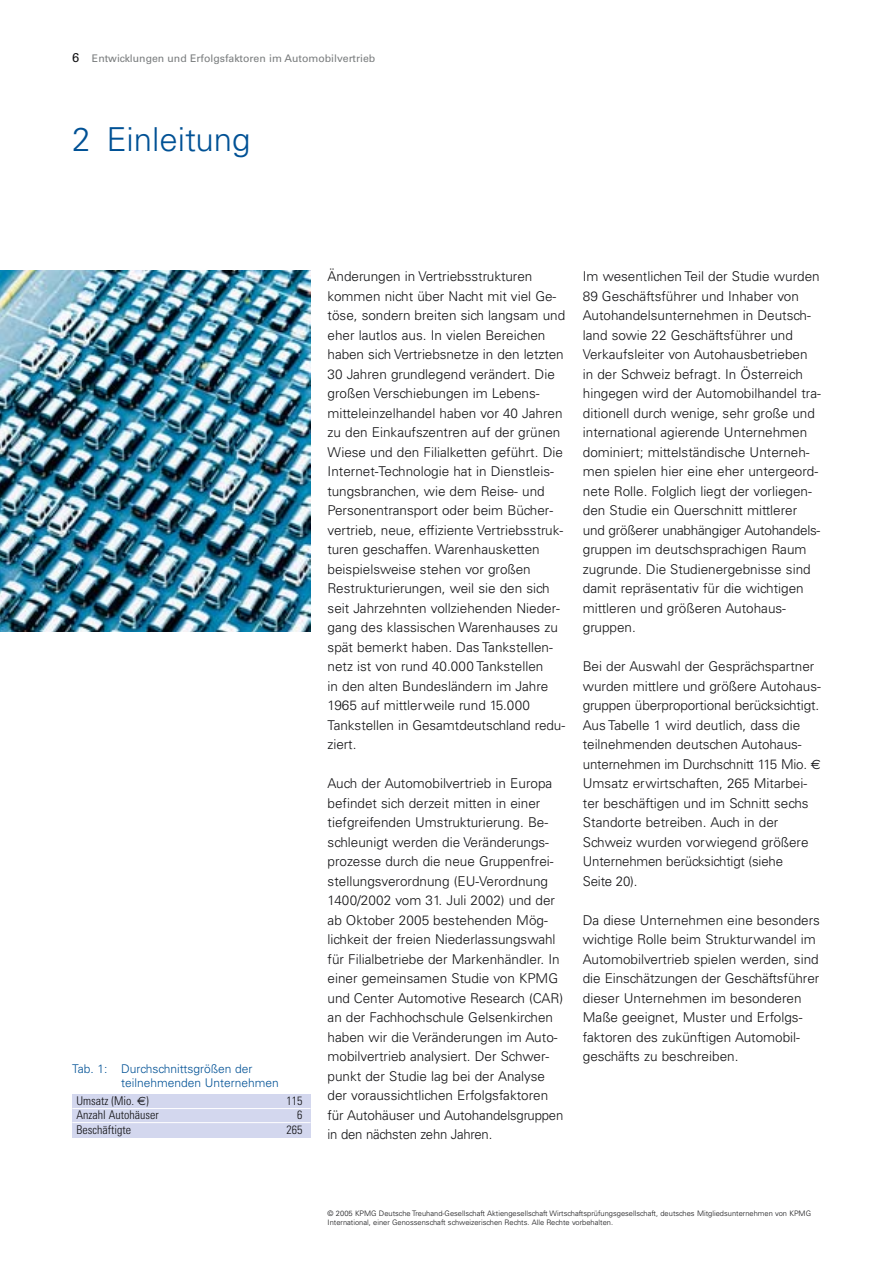
<style>
.page{position:relative;width:893px;height:1262px;background:#fff}
.page>*{position:absolute;margin:0;border:0;box-sizing:border-box;transform-origin:0 0}
.t1{font:300 33px "Univers";color:#005195}
.t2{font:300 13.5px/19.5px "Univers";color:#121214}
.t3{font:300 12px/13.5px "Univers";color:#005195}
.t4{font:300 condensed 12px "Univers";color:#121214}
.t5{font:10.5px "Univers";color:#797c7d}
.t6{font:300 7.5px/9px "Univers";color:#121214}
.s1{font-size:12.75px;color:#121214}
.s2{font-family:"Euro Sans";font-weight:400;font-stretch:normal}
.s3{font-family:"Euro Sans";font-weight:400}
</style>
<div class="page">
<div style="left:72px;top:1094px;width:238px;height:43px;background:#d3d7ee"></div>
<hr style="left:72px;top:1108px;width:238px;height:1px;background:#fff">
<hr style="left:72px;top:1122px;width:238px;height:1px;background:#fff">
<img style="left:0;top:270px;width:310px;height:361px">
<p class="t5" style="left:72px;top:55px;width:304px"><span class="s1">6</span> Entwicklungen und Erfolgsfaktoren im Automobilvertrieb</p>
<h1 class="t1" style="left:72px;top:128px;width:180px">2 Einleitung</h1>
<p class="t3" style="left:121px;top:1063px;width:159px;text-indent:-49px">Tab. 1: Durchschnittsgrößen der teilnehmenden Unternehmen</p>
<p class="t4" style="left:77px;top:1096px;width:74px">Umsatz (Mio. <span class="s2">€</span>)</p>
<p class="t4" style="left:286px;top:1096px;width:17px">115</p>
<p class="t4" style="left:77px;top:1110px;width:84px">Anzahl Autohäuser</p>
<p class="t4" style="left:297px;top:1110px;width:7px">6</p>
<p class="t4" style="left:77px;top:1125px;width:56px">Beschäftigte</p>
<p class="t4" style="left:286px;top:1125px;width:17px">265</p>
<p class="t2" style="left:327px;top:268px;width:239px">Änderungen in Vertriebsstrukturen kommen nicht über Nacht mit viel Ge&shy;töse, sondern breiten sich langsam und eher lautlos aus. In vielen Bereichen haben sich Vertriebsnetze in den letzten 30 Jahren grundlegend verändert. Die großen Verschiebungen im Lebens&shy;mitteleinzelhandel haben vor 40 Jahren zu den Einkaufszentren auf der grünen Wiese und den Filialketten geführt. Die Internet-Technologie hat in Dienstleis&shy;tungsbranchen, wie dem Reise- und Personentransport oder beim Bücher&shy;vertrieb, neue, effiziente Vertriebsstruk&shy;turen geschaffen. Warenhausketten beispielsweise stehen vor großen Restrukturierungen, weil sie den sich seit Jahrzehnten vollziehenden Nieder&shy;gang des klassischen Warenhauses zu spät bemerkt haben. Das Tankstellen&shy;netz ist von rund 40.000 Tankstellen<br>in den alten Bundesländern im Jahre 1965 auf mittlerweile rund 15.000<br>Tankstellen in Gesamtdeutschland redu&shy;ziert.</p>
<p class="t2" style="left:327px;top:775px;width:237px">Auch der Automobilvertrieb in Europa befindet sich derzeit mitten in einer tiefgreifenden Umstrukturierung. Be&shy;schleunigt werden die Veränderungs&shy;prozesse durch die neue Gruppenfrei&shy;stellungsverordnung (EU-Verordnung 1400/2002 vom 31. Juli 2002) und der ab Oktober 2005 bestehenden Mög&shy;lichkeit der freien Niederlassungswahl für Filialbetriebe der Markenhändler. In einer gemeinsamen Studie von KPMG und Center Automotive Research (CAR) an der Fachhochschule Gelsenkirchen haben wir die Veränderungen im Auto&shy;mobilvertrieb analysiert. Der Schwer&shy;punkt der Studie lag bei der Analyse der voraussichtlichen Erfolgsfaktoren für Autohäuser und Autohandelsgruppen in den nächsten zehn Jahren.</p>
<p class="t2" style="left:583px;top:268px;width:239px">Im wesentlichen Teil der Studie wurden 89 Geschäftsführer und Inhaber von Autohandelsunternehmen in Deutsch&shy;land sowie 22 Geschäftsführer und Verkaufsleiter von Autohausbetrieben in der Schweiz befragt. In Österreich hingegen wird der Automobilhandel tra&shy;ditionell durch wenige, sehr große und international agierende Unternehmen dominiert; mittelständische Unterneh&shy;men spielen hier eine eher untergeord&shy;nete Rolle. Folglich liegt der vorliegen&shy;den Studie ein Querschnitt mittlerer und größerer unabhängiger Autohandels&shy;gruppen im deutschsprachigen Raum zugrunde. Die Studienergebnisse sind damit repräsentativ für die wichtigen mittleren und größeren Autohaus&shy;gruppen.</p>
<p class="t2" style="left:583px;top:658px;width:239px">Bei der Auswahl der Gesprächspartner wurden mittlere und größere Autohaus&shy;gruppen überproportional berücksichtigt.<br>Aus Tabelle 1 wird deutlich, dass die teilnehmenden deutschen Autohaus&shy;unternehmen im Durchschnitt 115 Mio. <span class="s3">€ </span>Umsatz erwirtschaften, 265 Mitarbei&shy;ter beschäftigen und im Schnitt sechs Standorte betreiben. Auch in der Schweiz wurden vorwiegend größere Unternehmen berücksichtigt (siehe<br>Seite 20).</p>
<p class="t2" style="left:583px;top:911px;width:239px">Da diese Unternehmen eine besonders wichtige Rolle beim Strukturwandel im Automobilvertrieb spielen werden, sind die Einschätzungen der Geschäftsführer dieser Unternehmen im besonderen Maße geeignet, Muster und Erfolgs&shy;faktoren des zukünftigen Automobil&shy;geschäfts zu beschreiben.</p>
<p class="t6" style="left:327px;top:1209px;width:485px">© 2005 KPMG Deutsche Treuhand-Gesellschaft Aktiengesellschaft Wirtschaftsprüfungsgesellschaft, deutsches Mitgliedsunternehmen von KPMG<br>International, einer Genossenschaft schweizerischen Rechts. Alle Rechte vorbehalten.</p>
</div>
